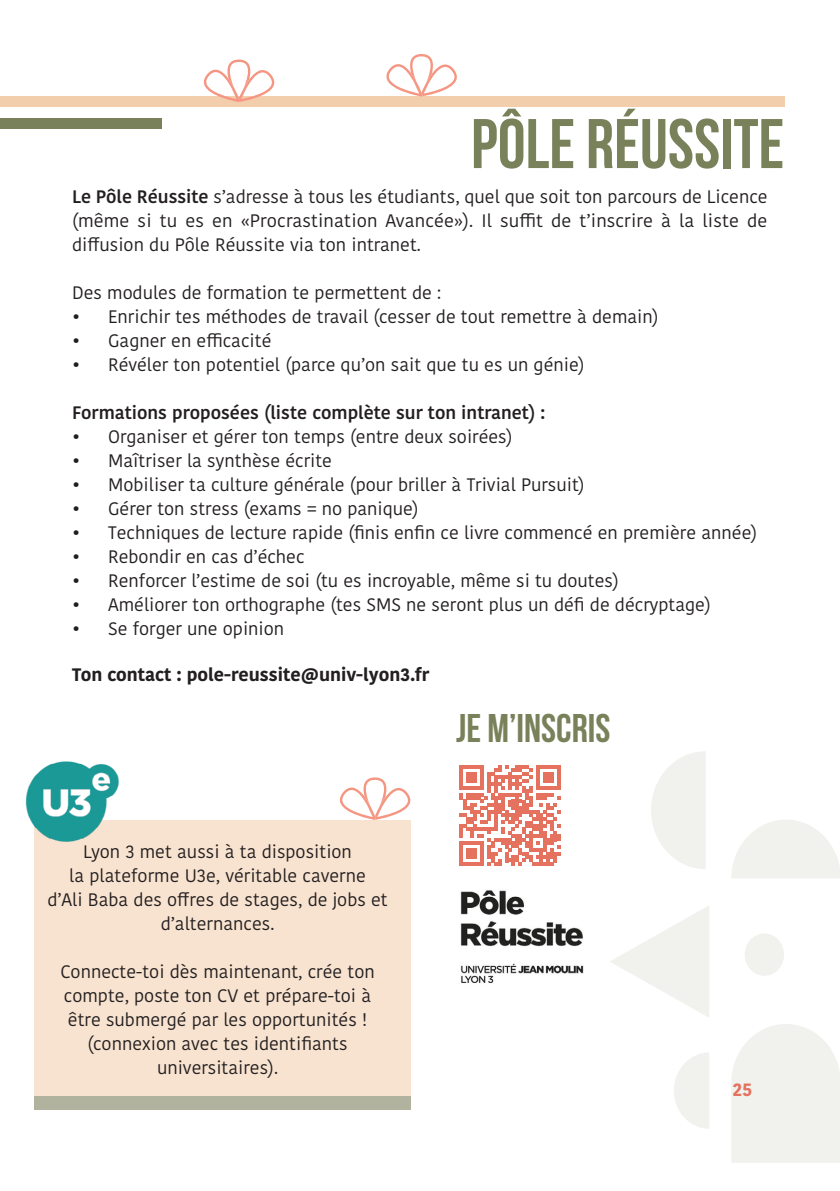
<style>
.page{position:relative;width:840px;height:1191px;background:#fff}
.page>*{position:absolute;margin:0;border:0;box-sizing:border-box;transform-origin:0 0}
.Titre{font:700 70px "Bebas Neue";color:#79815a}
.texte{font:700 40px "Bebas Neue";color:#79815a}
.texte-2{font:18px/24px "Kohinoor Bangla";color:#231f20;text-align:center}
.texte-3{font:600 18px "Kohinoor Bangla";color:#231f20}
.texte-4{font:700 18px "Kohinoor Bangla";color:#231f20}
.t1{font:700 18px "Kohinoor Bangla";color:#e4725f}
.s1{font-weight:600}
</style>
<div class="page">
<div style="left:744px;top:933px;width:39px;height:43px;background:#f1f2ee;border-radius:50%"></div>
<svg style="left:731px;top:820px;width:108px;height:58px"></svg>
<svg style="left:731px;top:1024px;width:108px;height:138px"></svg>
<svg style="left:651px;top:751px;width:54px;height:118px"></svg>
<svg style="left:674px;top:1053px;width:35px;height:75px"></svg>
<svg style="left:610px;top:906px;width:99px;height:111px"></svg>
<div style="left:34px;top:820px;width:376px;height:276px;background:#f8e3d0"></div>
<img style="left:25px;top:761px;width:94px;height:81px">
<img style="left:460px;top:890px;width:124px;height:93px">
<svg style="left:459px;top:765px;width:101px;height:100px"></svg>
<div style="left:0;top:118px;width:161px;height:11px;background:#79815a"></div>
<div style="left:0;top:96px;width:783px;height:11px;background:#f3ceac"></div>
<svg style="left:203px;top:60px;width:72px;height:42px"></svg>
<svg style="left:340px;top:777px;width:71px;height:43px"></svg>
<div style="left:34px;top:1096px;width:376px;height:14px;background:#b2b39e"></div>
<svg style="left:386px;top:54px;width:71px;height:42px"></svg>
<p class="Titre" style="left:471px;top:105px;width:314px">PÔLE RÉUSSITE</p>
<p class="texte-2" style="left:72px;top:184px;width:696px;text-align:justify"><span class="s1">Le Pôle Réussite</span> s’adresse à tous les étudiants, quel que soit ton parcours de Licence (même si tu es en «Procrastination Avancée»). Il suffit de t’inscrire à la liste de diffusion du Pôle Réussite via ton intranet.</p>
<p class="texte-2" style="left:72px;top:280px;width:370px">Des modules de formation te permettent de :</p>
<p class="texte-2" style="left:72px;top:304px;width:587px">• Enrichir tes méthodes de travail (cesser de tout remettre à demain)</p>
<p class="texte-2" style="left:72px;top:328px;width:201px">• Gagner en efficacité</p>
<p class="texte-2" style="left:72px;top:352px;width:513px">• Révéler ton potentiel (parce qu’on sait que tu es un génie)</p>
<p class="texte-3" style="left:72px;top:398px;width:474px">Formations proposées (liste complète sur ton intranet) :</p>
<p class="texte-2" style="left:72px;top:424px;width:442px">• Organiser et gérer ton temps (entre deux soirées)</p>
<p class="texte-2" style="left:72px;top:448px;width:261px">• Maîtriser la synthèse écrite</p>
<p class="texte-2" style="left:72px;top:472px;width:513px">• Mobiliser ta culture générale (pour briller à Trivial Pursuit)</p>
<p class="texte-2" style="left:72px;top:496px;width:348px">• Gérer ton stress (exams = no panique)</p>
<p class="texte-2" style="left:72px;top:520px;width:686px">• Techniques de lecture rapide (finis enfin ce livre commencé en première année)</p>
<p class="texte-2" style="left:72px;top:544px;width:234px">• Rebondir en cas d’échec</p>
<p class="texte-2" style="left:72px;top:568px;width:548px">• Renforcer l’estime de soi (tu es incroyable, même si tu doutes)</p>
<p class="texte-2" style="left:72px;top:592px;width:640px">• Améliorer ton orthographe (tes SMS ne seront plus un défi de décryptage)</p>
<p class="texte-2" style="left:72px;top:616px;width:213px">• Se forger une opinion</p>
<p class="texte-4" style="left:72px;top:659px;width:358px">Ton contact : pole-reussite@univ-lyon3.fr</p>
<p class="texte" style="left:456px;top:706px;width:155px">JE M’INSCRIS</p>
<p class="texte-2" style="left:83px;top:839px;width:270px">Lyon 3 met aussi à ta disposition</p>
<p class="texte-2" style="left:69px;top:863px;width:298px">la plateforme U3e, véritable caverne</p>
<p class="texte-2" style="left:47px;top:887px;width:342px">d’Ali Baba des offres de stages, de jobs et d’alternances.</p>
<p class="texte-2" style="left:60px;top:959px;width:316px;text-align:left">Connecte-toi dès maintenant, crée ton compte, poste ton CV et prépare-toi à être submergé par les opportunités !</p>
<p class="texte-2" style="left:87px;top:1031px;width:261px">(connexion avec tes identifiants universitaires).</p>
<p class="t1" style="left:732px;top:1074px;width:21px">25</p>
</div>
